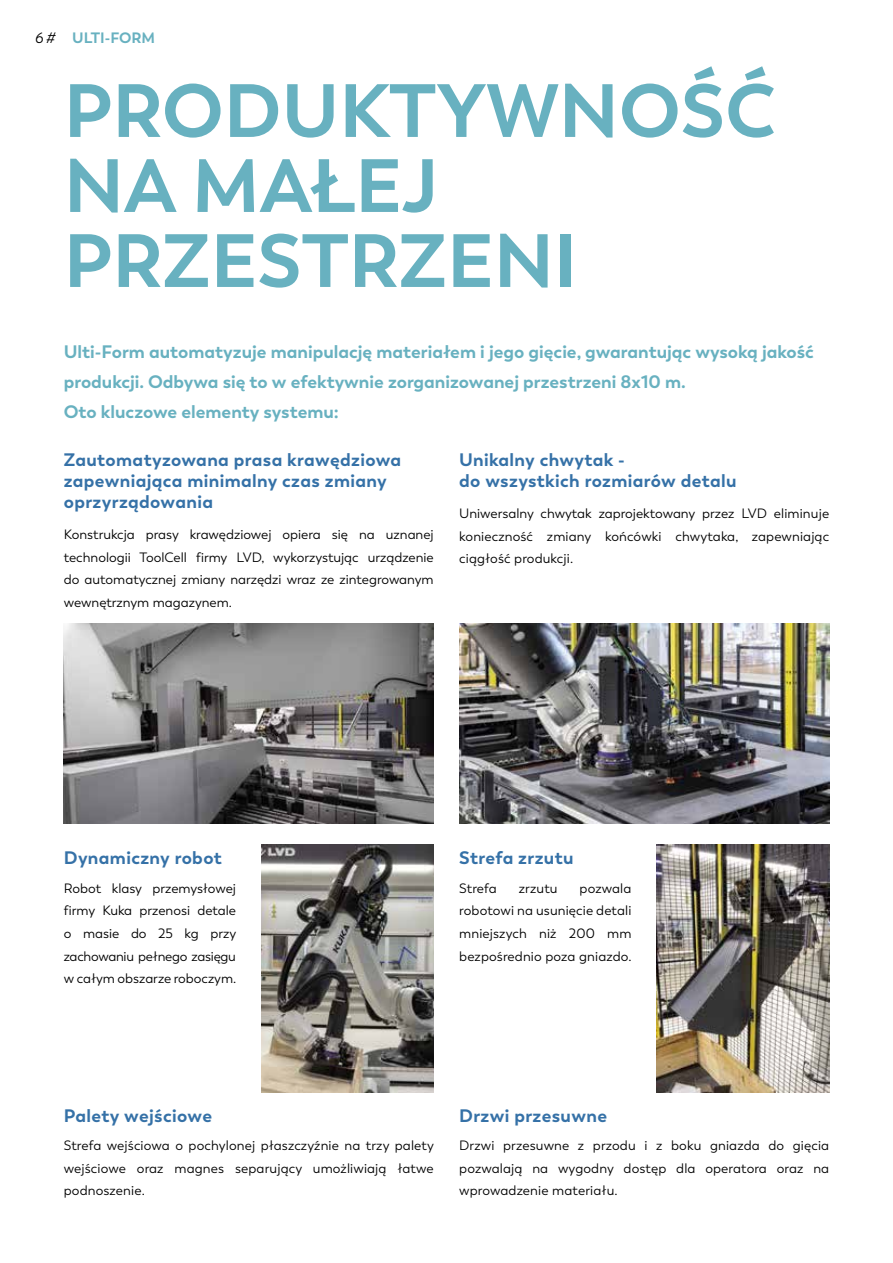
<style>
.page{position:relative;width:893px;height:1263px;background:#fff}
.page>*{position:absolute;margin:0;border:0;box-sizing:border-box;transform-origin:0 0}
.t1{font:700 75px/75px "Trenda";color:#68b1c0}
.t2{font:700 18px/21px "Trenda";letter-spacing:.02em;color:#3571a7}
.t3{font:700 18px/30px "Trenda";color:#68b1c0}
.t4{font:700 15px "Trenda";color:#68b1c0}
.t5{font:13.5px/22.6px "Trenda";letter-spacing:.01em;color:#000;text-align:justify}
.s1{font-weight:400;font-style:italic;color:#000}
</style>
<div class="page">
<img style="left:261px;top:844px;width:173px;height:249px">
<img style="left:657px;top:844px;width:172px;height:249px">
<img style="left:64px;top:623px;width:370px;height:200px">
<img style="left:459px;top:623px;width:370px;height:200px">
<p class="t4" style="left:35px;top:28px;width:122px"><span class="s1">6 #</span> ULTI-FORM</p>
<h1 class="t1" style="left:64px;top:74px;width:713px">PRODUKTYWNOŚĆ<br>NA MAŁEJ<br>PRZESTRZENI</h1>
<h2 class="t3" style="left:64px;top:337px;width:752px">Ulti-Form automatyzuje manipulację materiałem i jego gięcie, gwarantując wysoką jakość produkcji. Odbywa się to w efektywnie zorganizowanej przestrzeni 8x10 m.<br>Oto kluczowe elementy systemu:</h2>
<h2 class="t2" style="left:64px;top:449px;width:339px">Zautomatyzowana prasa krawędziowa zapewniająca minimalny czas zmiany oprzyrządowania</h2>
<p class="t5" style="left:64px;top:523px;width:371px">Konstrukcja prasy krawędziowej opiera się na uznanej technologii ToolCell firmy LVD, wykorzystując urządzenie do automatycznej zmiany narzędzi wraz ze zintegrowanym wewnętrznym magazynem.</p>
<h2 class="t2" style="left:459px;top:449px;width:279px">Unikalny chwytak -<br>do wszystkich rozmiarów detalu</h2>
<p class="t5" style="left:459px;top:502px;width:371px">Uniwersalny chwytak zaprojektowany przez LVD eliminuje konieczność zmiany końcówki chwytaka, zapewniając ciągłość produkcji.</p>
<h2 class="t2" style="left:64px;top:848px;width:160px">Dynamiczny robot</h2>
<p class="t5" style="left:64px;top:877px;width:174px">Robot klasy przemysłowej firmy Kuka przenosi detale o masie do 25 kg przy zachowaniu pełnego zasięgu w całym obszarze roboczym.</p>
<h2 class="t2" style="left:459px;top:848px;width:116px">Strefa zrzutu</h2>
<p class="t5" style="left:459px;top:877px;width:39px">Strefa</p>
<p class="t5" style="left:519px;top:877px;width:40px">zrzutu</p>
<p class="t5" style="left:459px;top:877px;width:174px;text-indent:120px">pozwala robotowi na usunięcie detali mniejszych niż 200 mm bezpośrednio poza gniazdo.</p>
<h2 class="t2" style="left:64px;top:1105px;width:150px">Palety wejściowe</h2>
<p class="t5" style="left:64px;top:1134px;width:372px">Strefa wejściowa o pochylonej płaszczyźnie na trzy palety wejściowe oraz magnes separujący umożliwiają łatwe podnoszenie.</p>
<h2 class="t2" style="left:459px;top:1105px;width:149px">Drzwi przesuwne</h2>
<p class="t5" style="left:459px;top:1134px;width:371px">Drzwi przesuwne z przodu i z boku gniazda do gięcia pozwalają na wygodny dostęp dla operatora oraz na wprowadzenie materiału.</p>
</div>
